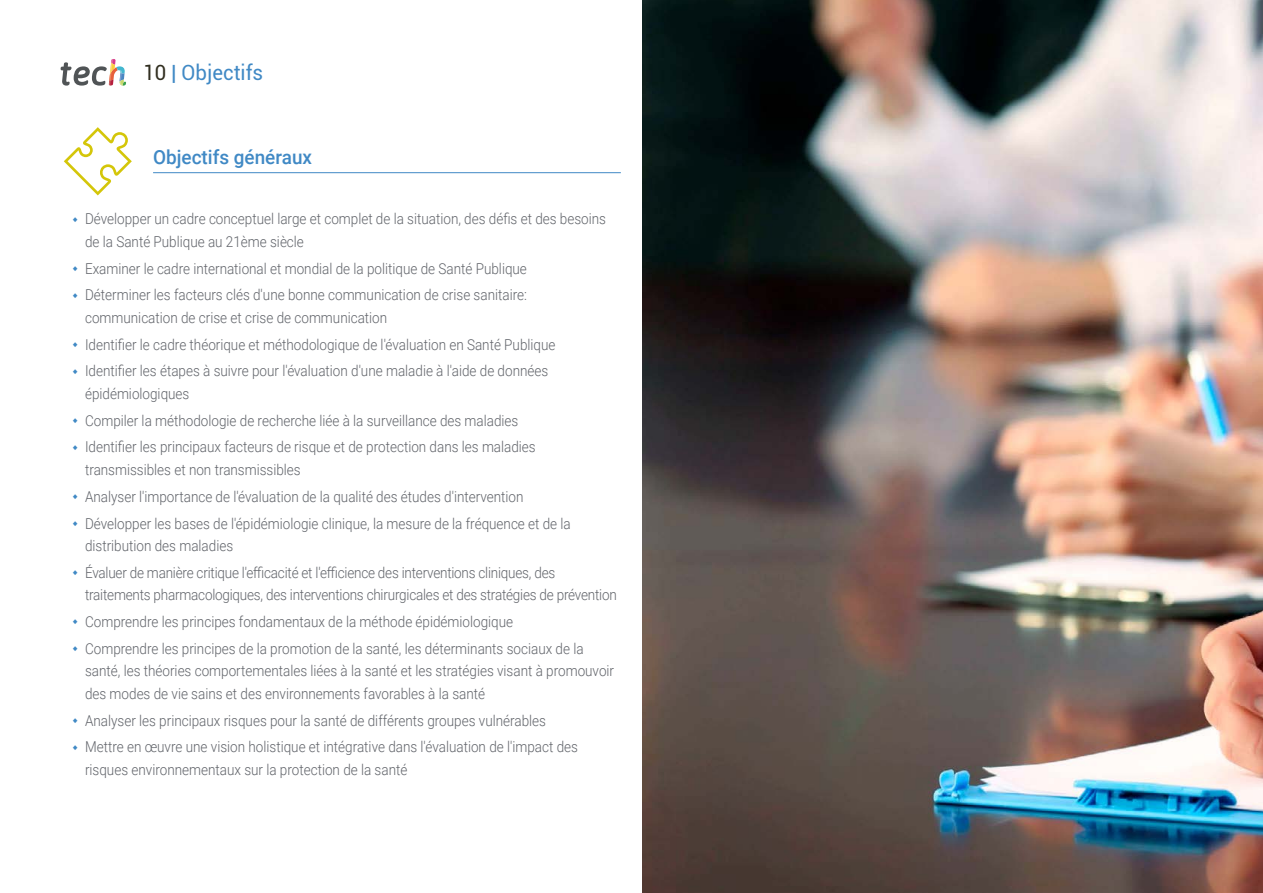
<style>
.page{position:relative;width:1263px;height:893px;background:#fff}
.page>*{position:absolute;margin:0;border:0;box-sizing:border-box;transform-origin:0 0}
.t1{font:21px "Roboto";color:#4089c5}
.t2{font:500 19.5px "Roboto";color:#4089c5}
.t3{font:300 15px/26.7px "Roboto";color:#61646a;scale:.9 1}
.s1{color:#312e20}
</style>
<div class="page">
<hr style="left:153px;top:172px;width:468px;height:1px;background:#4089c5">
<svg style="left:64px;top:127px;width:68px;height:68px"></svg>
<img style="left:642px;top:0;width:621px;height:893px">
<svg style="left:61px;top:59px;width:65px;height:27px"></svg>
<h1 class="t1" style="left:144px;top:57px;width:121px"><span class="s1">10</span> | Objectifs</h1>
<h2 class="t2" style="left:153px;top:144px;width:160px">Objectifs généraux</h2>
<p class="t3" style="left:85px;top:207px;width:580px;line-height:22.5px">Développer un cadre conceptuel large et complet de la situation, des défis et des besoins de la Santé Publique au 21ème siècle</p>
<p class="t3" style="left:85px;top:254px;width:493px">Examiner le cadre international et mondial de la politique de Santé Publique<br>Déterminer les facteurs clés d'une bonne communication de crise sanitaire:</p>
<p class="t3" style="left:85px;top:304px;width:524px">communication de crise et crise de communication<br>Identifier le cadre théorique et méthodologique de l'évaluation en Santé Publique<br>Identifier les étapes à suivre pour l'évaluation d'une maladie à l'aide de données</p>
<p class="t3" style="left:85px;top:380px;width:502px">épidémiologiques<br>Compiler la méthodologie de recherche liée à la surveillance des maladies<br>Identifier les principaux facteurs de risque et de protection dans les maladies</p>
<p class="t3" style="left:85px;top:456px;width:541px">transmissibles et non transmissibles<br>Analyser l'importance de l'évaluation de la qualité des études d'intervention<br>Développer les bases de l'épidémiologie clinique, la mesure de la fréquence et de la</p>
<p class="t3" style="left:85px;top:532px;width:524px">distribution des maladies<br>Évaluer de manière critique l'efficacité et l'efficience des interventions cliniques, des</p>
<p class="t3" style="left:85px;top:581px;width:592px">traitements pharmacologiques, des interventions chirurgicales et des stratégies de prévention<br>Comprendre les principes fondamentaux de la méthode épidémiologique<br>Comprendre les principes de la promotion de la santé, les déterminants sociaux de la</p>
<p class="t3" style="left:85px;top:659px;width:589px;line-height:22.5px">santé, les théories comportementales liées à la santé et les stratégies visant à promouvoir des modes de vie sains et des environnements favorables à la santé</p>
<p class="t3" style="left:85px;top:706px;width:549px">Analyser les principaux risques pour la santé de différents groupes vulnérables<br>Mettre en œuvre une vision holistique et intégrative dans l'évaluation de l'impact des</p>
<p class="t3" style="left:85px;top:755px;width:360px">risques environnementaux sur la protection de la santé</p>
</div>
